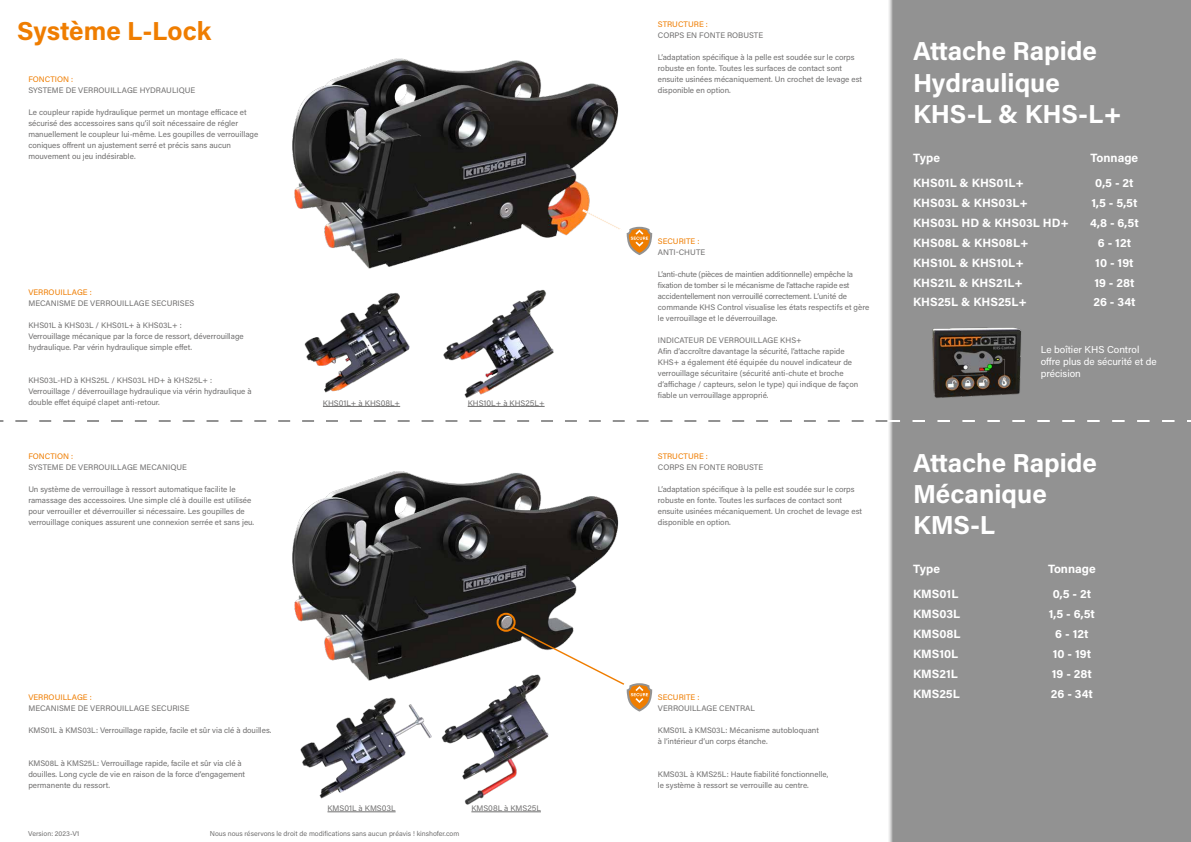
<style>
.page{position:relative;width:1191px;height:842px;background:#fff}
.page>*{position:absolute;margin:0;border:0;box-sizing:border-box;transform-origin:0 0}
.t1{font:700 26px/31.2px "Acumin Pro";color:#fff}
.t2{font:700 26px "Acumin Pro";color:#ef7d00}
.t3{font:700 12px "Acumin Pro";color:#fff}
.t4{font:10px/12px "Acumin Pro";color:#fff}
.t5{font:8px/11px "Acumin Pro";color:#706f6f}
.t6{font:8px "Acumin Pro";color:#ef7d00}
.t7{font:7px "Acumin Pro";color:#706f6f}
</style>
<div class="page">
<div style="left:887px;top:0;width:304px;height:842px;background:#929292"></div>
<svg style="left:0;top:420px;width:1191px;height:2px"></svg>
<img style="left:272px;top:421px;width:371px;height:260px">
<img style="left:932px;top:327px;width:89px;height:71px">
<img style="left:292px;top:58px;width:327px;height:211px">
<img style="left:304px;top:289px;width:250px;height:109px">
<hr style="left:323px;top:406px;width:77px;height:1px;background:#706f6f">
<hr style="left:468px;top:406px;width:76px;height:1px;background:#706f6f">
<img style="left:300px;top:697px;width:132px;height:102px">
<hr style="left:327px;top:812px;width:68px;height:1px;background:#706f6f">
<img style="left:434px;top:672px;width:115px;height:133px">
<hr style="left:471px;top:812px;width:70px;height:1px;background:#706f6f">
<div style="left:496px;top:613px;width:19px;height:19px;border:2px solid #ef7d00;border-radius:50%"></div>
<svg style="left:512px;top:627px;width:140px;height:84px"></svg>
<svg style="left:582px;top:210px;width:70px;height:45px"></svg>
<h1 class="t2" style="left:17px;top:13px;width:196px">Système L-Lock</h1>
<p class="t6" style="left:28px;top:74px;width:46px">FONCTION :</p>
<p class="t5" style="left:28px;top:85px;width:168px">SYSTEME DE VERROUILLAGE HYDRAULIQUE</p>
<p class="t5" style="left:28px;top:107px;width:231px">Le coupleur rapide hydraulique permet un montage efficace et sécurisé des accessoires sans qu‘il soit nécessaire de régler manuellement le coupleur lui-même. Les goupilles de verrouillage coniques offrent un ajustement serré et précis sans aucun mouvement ou jeu indésirable.</p>
<p class="t6" style="left:28px;top:287px;width:65px">VERROUILLAGE :</p>
<p class="t5" style="left:28px;top:297px;width:167px">MECANISME DE VERROUILLAGE SECURISES</p>
<p class="t5" style="left:28px;top:319px;width:217px">KHS01L à KHS03L / KHS01L+ à KHS03L+ :<br>Verrouillage mécanique par la force de ressort, déverrouillage hydraulique. Par vérin hydraulique simple effet.</p>
<p class="t5" style="left:28px;top:374px;width:225px">KHS03L-HD à KHS25L / KHS03L HD+ à KHS25L+ :<br>Verrouillage / déverrouillage hydraulique via vérin hydraulique à double effet équipé clapet anti-retour.</p>
<p class="t6" style="left:28px;top:451px;width:46px">FONCTION :</p>
<p class="t5" style="left:28px;top:462px;width:160px">SYSTEME DE VERROUILLAGE MECANIQUE</p>
<p class="t5" style="left:28px;top:484px;width:227px">Un système de verrouillage à ressort automatique facilite le ramassage des accessoires. Une simple clé à douille est utilisée pour verrouiller et déverrouiller si nécessaire. Les goupilles de verrouillage coniques assurent une connexion serrée et sans jeu.</p>
<p class="t5" style="left:323px;top:397px;width:79px">KHS01L+ à KHS08L+</p>
<p class="t5" style="left:468px;top:397px;width:78px">KHS10L+ à KHS25L+</p>
<p class="t6" style="left:28px;top:692px;width:65px">VERROUILLAGE :</p>
<p class="t5" style="left:28px;top:703px;width:163px">MECANISME DE VERROUILLAGE SECURISE</p>
<p class="t5" style="left:28px;top:725px;width:245px">KMS01L à KMS03L: Verrouillage rapide, facile et sûr via clé à douilles.</p>
<p class="t5" style="left:28px;top:758px;width:218px">KMS08L à KMS25L: Verrouillage rapide, facile et sûr via clé à douilles. Long cycle de vie en raison de la force d‘engagement permanente du ressort.</p>
<p class="t5" style="left:327px;top:802px;width:70px">KMS01L à KMS03L</p>
<p class="t5" style="left:471px;top:802px;width:71px">KMS08L à KMS25L</p>
<p class="t7" style="left:28px;top:829px;width:53px">Version: 2023-V1</p>
<p class="t7" style="left:210px;top:829px;width:251px">Nous nous réservons le droit de modifications sans aucun préavis ! kinshofer.com</p>
<p class="t6" style="left:658px;top:19px;width:52px">STRUCTURE :</p>
<p class="t5" style="left:658px;top:30px;width:107px">CORPS EN FONTE ROBUSTE</p>
<p class="t5" style="left:658px;top:52px;width:206px">L’adaptation spécifique à la pelle est soudée sur le corps robuste en fonte. Toutes les surfaces de contact sont ensuite usinées mécaniquement. Un crochet de levage est disponible en option.</p>
<p class="t6" style="left:658px;top:236px;width:43px">SECURITE :</p>
<p class="t5" style="left:658px;top:246px;width:49px">ANTI-CHUTE</p>
<p class="t5" style="left:658px;top:268px;width:213px">L’anti-chute (pièces de maintien additionnelle) empêche la fixation de tomber si le mécanisme de l’attache rapide est accidentellement non verrouillé correctement. L‘unité de commande KHS Control visualise les états respectifs et gère le verrouillage et le déverrouillage.</p>
<p class="t5" style="left:658px;top:334px;width:202px">INDICATEUR DE VERROUILLAGE KHS+<br>Afin d’accroître davantage la sécurité, l’attache rapide KHS+ a également été équipée du nouvel indicateur de verrouillage sécuritaire (sécurité anti-chute et broche d‘affichage / capteurs, selon le type) qui indique de façon fiable un verrouillage approprié.</p>
<p class="t6" style="left:658px;top:451px;width:52px">STRUCTURE :</p>
<p class="t5" style="left:658px;top:462px;width:107px">CORPS EN FONTE ROBUSTE</p>
<p class="t5" style="left:658px;top:484px;width:206px">L’adaptation spécifique à la pelle est soudée sur le corps robuste en fonte. Toutes les surfaces de contact sont ensuite usinées mécaniquement. Un crochet de levage est disponible en option.</p>
<p class="t6" style="left:658px;top:692px;width:43px">SECURITE :</p>
<p class="t5" style="left:658px;top:703px;width:99px">VERROUILLAGE CENTRAL</p>
<p class="t5" style="left:658px;top:725px;width:163px">KMS01L à KMS03L: Mécanisme autobloquant à l‘intérieur d‘un corps étanche.</p>
<p class="t5" style="left:658px;top:769px;width:172px">KMS03L à KMS25L: Haute fiabilité fonctionnelle, le système à ressort se verrouille au centre.</p>
<h1 class="t1" style="left:913px;top:35px;width:210px">Attache Rapide<br>Hydraulique<br>KHS-L &amp; KHS-L+</h1>
<h2 class="t3" style="left:913px;top:149px;width:28px">Type</h2>
<h2 class="t3" style="left:1090px;top:149px;width:49px">Tonnage</h2>
<h2 class="t3" style="left:913px;top:175px;width:112px">KHS01L &amp; KHS01L+</h2>
<h2 class="t3" style="left:1095px;top:175px;width:40px">0,5 - 2t</h2>
<h2 class="t3" style="left:913px;top:194px;width:116px">KHS03L &amp; KHS03L+</h2>
<h2 class="t3" style="left:1091px;top:194px;width:48px">1,5 - 5,5t</h2>
<h2 class="t3" style="left:913px;top:214px;width:157px">KHS03L HD &amp; KHS03L HD+</h2>
<h2 class="t3" style="left:1090px;top:214px;width:50px">4,8 - 6,5t</h2>
<h2 class="t3" style="left:913px;top:234px;width:117px">KHS08L &amp; KHS08L+</h2>
<h2 class="t3" style="left:1097px;top:234px;width:35px">6 - 12t</h2>
<h2 class="t3" style="left:913px;top:254px;width:112px">KHS10L &amp; KHS10L+</h2>
<h2 class="t3" style="left:1095px;top:254px;width:40px">10 - 19t</h2>
<h2 class="t3" style="left:913px;top:274px;width:111px">KHS21L &amp; KHS21L+</h2>
<h2 class="t3" style="left:1094px;top:274px;width:42px">19 - 28t</h2>
<h2 class="t3" style="left:913px;top:294px;width:115px">KHS25L &amp; KHS25L+</h2>
<h2 class="t3" style="left:1093px;top:294px;width:44px">26 - 34t</h2>
<p class="t4" style="left:1040px;top:343px;width:117px">Le boîtier KHS Control offre plus de sécurité et de précision</p>
<h1 class="t1" style="left:913px;top:446px;width:185px">Attache Rapide<br>Mécanique<br>KMS-L</h1>
<h2 class="t3" style="left:913px;top:560px;width:28px">Type</h2>
<h2 class="t3" style="left:1048px;top:560px;width:49px">Tonnage</h2>
<h2 class="t3" style="left:913px;top:586px;width:47px">KMS01L</h2>
<h2 class="t3" style="left:1052px;top:586px;width:40px">0,5 - 2t</h2>
<h2 class="t3" style="left:913px;top:605px;width:49px">KMS03L</h2>
<h2 class="t3" style="left:1048px;top:605px;width:48px">1,5 - 6,5t</h2>
<h2 class="t3" style="left:913px;top:625px;width:49px">KMS08L</h2>
<h2 class="t3" style="left:1055px;top:625px;width:35px">6 - 12t</h2>
<h2 class="t3" style="left:913px;top:645px;width:47px">KMS10L</h2>
<h2 class="t3" style="left:1052px;top:645px;width:40px">10 - 19t</h2>
<h2 class="t3" style="left:913px;top:665px;width:46px">KMS21L</h2>
<h2 class="t3" style="left:1051px;top:665px;width:42px">19 - 28t</h2>
<h2 class="t3" style="left:913px;top:685px;width:48px">KMS25L</h2>
<h2 class="t3" style="left:1050px;top:685px;width:44px">26 - 34t</h2>
</div>
